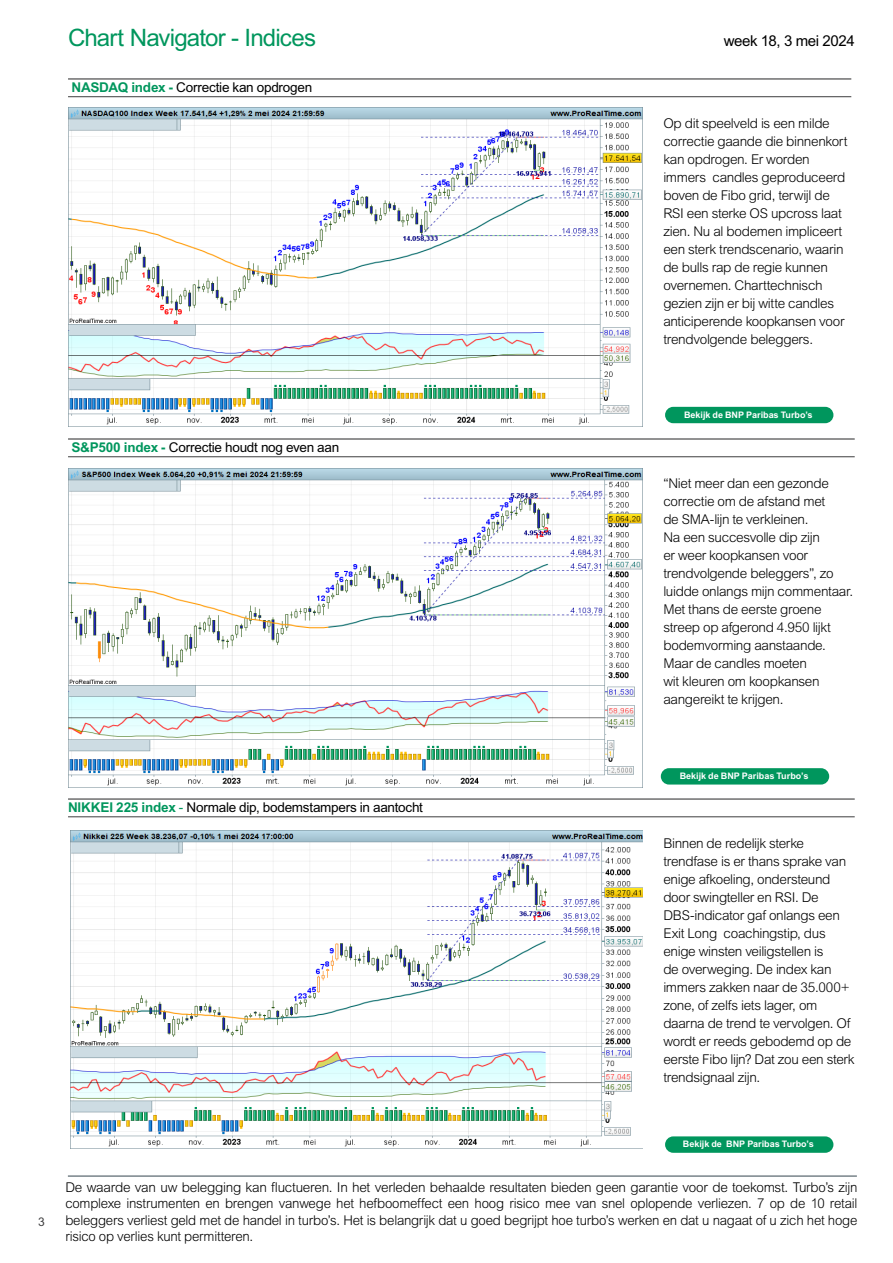
<style>
.page{position:relative;width:893px;height:1263px;background:#fff}
.page>*{position:absolute;margin:0;border:0;box-sizing:border-box;transform-origin:0 0}
.Heading_Table_Double{font:24px "Arial MT Std";letter-spacing:-.035em;color:#00965d}
.Heading_Table_Double-2{font:15px "Arial MT Std";letter-spacing:-.025em;color:#000}
.Body{font:300 13.5px/18px "Arial MT Std";letter-spacing:-.025em;color:#000}
.t1{font:13.5px "Arial MT Std";letter-spacing:-.02em;color:#000}
.t2{font:12px "Arial MT Std";color:#3e3e3f}
.t3{font:700 9px "Arial MT Std";color:#fff}
.s1{font-weight:700;color:#00965d}
.s2{color:#00965d}
</style>
<div class="page">
<hr style="left:68px;top:1175px;width:789px;height:2px;background:#78848a">
<hr style="left:68px;top:438px;width:787px;height:2px;background:#3e3e3f">
<hr style="left:68px;top:456px;width:787px;height:1px;background:#3e3e3f">
<img style="left:68px;top:468px;width:574px;height:319px">
<div style="left:661px;top:768px;width:168px;height:16px;background:#00965d;border-radius:8px"></div>
<hr style="left:68px;top:798px;width:787px;height:2px;background:#3e3e3f">
<hr style="left:68px;top:816px;width:787px;height:1px;background:#3e3e3f">
<img style="left:70px;top:830px;width:572px;height:319px">
<div style="left:665px;top:1136px;width:168px;height:17px;background:#00965d;border-radius:8px"></div>
<hr style="left:68px;top:78px;width:783px;height:2px;background:#3e3e3f">
<hr style="left:68px;top:96px;width:783px;height:1px;background:#3e3e3f">
<img style="left:68px;top:107px;width:574px;height:319px">
<div style="left:665px;top:407px;width:168px;height:16px;background:#00965d;border-radius:8px"></div>
<p class="Heading_Table_Double" style="left:68px;top:24px;width:250px">Chart Navigator - Indices</p>
<p class="Heading_Table_Double-2" style="left:724px;top:32px;width:133px">week 18, 3 mei 2024</p>
<p class="t1" style="left:71px;top:80px;width:242px"><span class="s1">NASDAQ index -</span> Correctie kan opdrogen</p>
<p class="t1" style="left:71px;top:440px;width:269px"><span class="s1">S&amp;P500 index -</span> Correctie houdt nog even aan</p>
<p class="Body" style="left:663px;top:115px;width:186px">Op dit speelveld is een milde correctie gaande die binnenkort kan opdrogen. Er worden immers candles geproduceerd boven de Fibo grid, terwijl de<br>RSI een sterke OS upcross laat zien. Nu al bodemen impliceert een sterk trendscenario, waarin de bulls rap de regie kunnen overnemen. Charttechnisch gezien zijn er bij witte candles anticiperende koopkansen voor trendvolgende beleggers.</p>
<p class="t3" style="left:684px;top:409px;width:130px">Bekijk de BNP Paribas Turbo’s</p>
<p class="Body" style="left:663px;top:475px;width:191px">“Niet meer dan een gezonde correctie om de afstand met<br>de SMA-lijn te verkleinen.<br>Na een succesvolle dip zijn<br>er weer koopkansen voor trendvolgende beleggers”, zo luidde onlangs mijn commentaar.<br>Met thans de eerste groene streep op afgerond 4.950 lijkt bodemvorming aanstaande.<br>Maar de candles moeten<br>wit kleuren om koopkansen aangereikt te krijgen.</p>
<p class="t1" style="left:68px;top:800px;width:356px"><span class="s1">NIKKEI 225 index</span> <span class="s2">-</span> Normale dip, bodemstampers in aantocht</p>
<p class="t3" style="left:680px;top:771px;width:130px">Bekijk de BNP Paribas Turbo’s</p>
<p class="Body" style="left:663px;top:835px;width:193px">Binnen de redelijk sterke trendfase is er thans sprake van enige afkoeling, ondersteund door swingteller en RSI. De<br>DBS-indicator gaf onlangs een<br>Exit Long coachingstip, dus enige winsten veiligstellen is<br>de overweging. De index kan immers zakken naar de 35.000+ zone, of zelfs iets lager, om daarna de trend te vervolgen. Of wordt er reeds gebodemd op de eerste Fibo lijn? Dat zou een sterk trendsignaal zijn.</p>
<p class="t2" style="left:38px;top:1215px;width:8px">3</p>
<p class="t3" style="left:683px;top:1139px;width:132px">Bekijk de BNP Paribas Turbo’s</p>
<p class="Body" style="left:65px;top:1179px;width:794px;line-height:16.5px;text-align:justify">De waarde van uw belegging kan fluctueren. In het verleden behaalde resultaten bieden geen garantie voor de toekomst. Turbo’s zijn complexe instrumenten en brengen vanwege het hefboomeffect een hoog risico mee van snel oplopende verliezen. 7 op de 10 retail beleggers verliest geld met de handel in turbo’s. Het is belangrijk dat u goed begrijpt hoe turbo’s werken en dat u nagaat of u zich het hoge risico op verlies kunt permitteren.</p>
</div>
